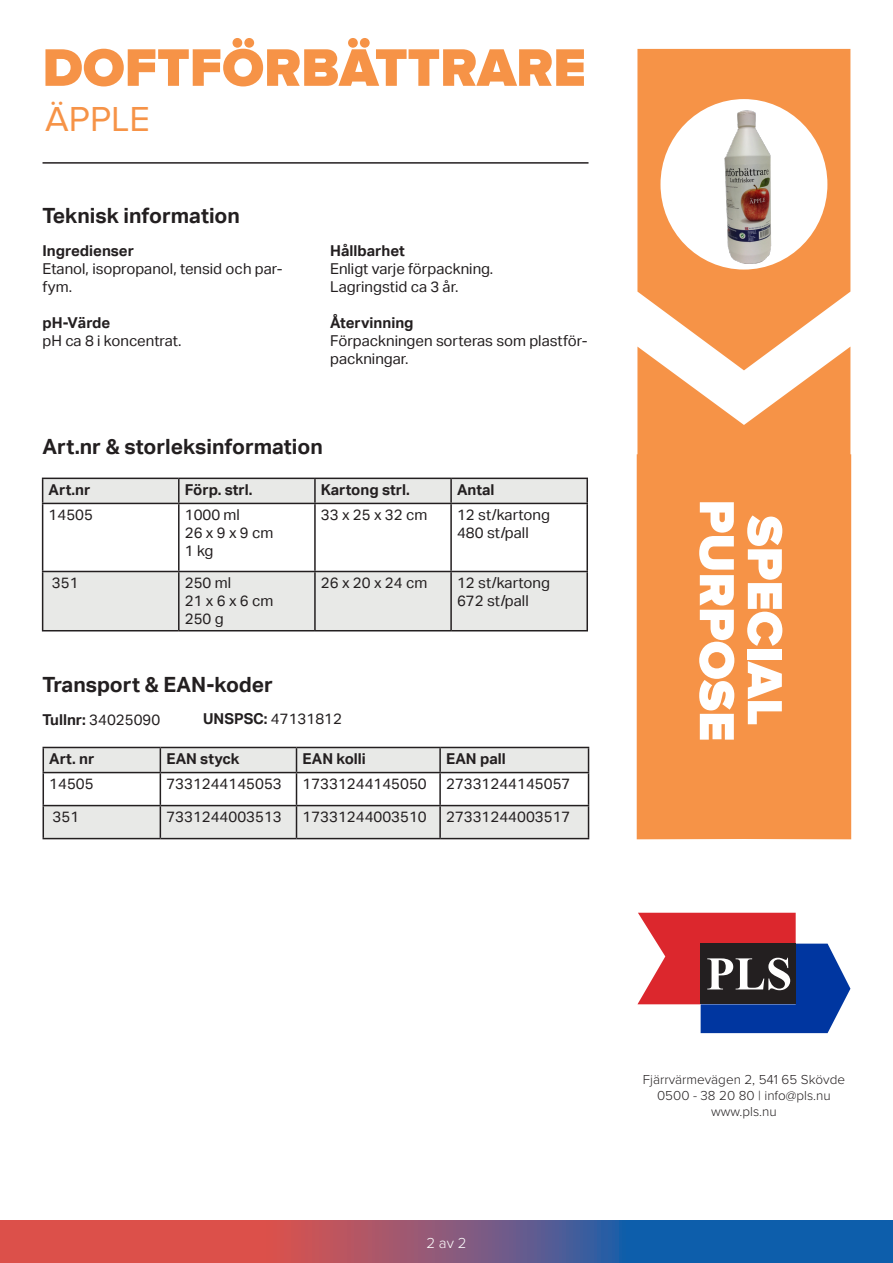
<style>
.page{position:relative;width:893px;height:1263px;background:#fff}
.page>*{position:absolute;margin:0;border:0;box-sizing:border-box;transform-origin:0 0}
.t1{font:900 54.75px "Proxima Nova";color:#f69347}
.t2{font:900 51px "Proxima Nova";color:#fff}
.t3{font:36px "Proxima Nova";color:#f69347}
.t4{font:700 21px "Aktiv Grotesk";color:#231f20}
.t5{font:15px/18px "Aktiv Grotesk";color:#231f20}
.t6{font:700 15px "Aktiv Grotesk";color:#231f20}
.t7{font:300 15px "Proxima Nova";color:#fff}
.t8{font:300 13.5px "Proxima Nova";color:#231f20}
.s1{font-weight:700}
</style>
<div class="page">
<svg style="left:637px;top:49px;width:213px;height:298px;background:#f69e5a"></svg>
<div style="left:660px;top:99px;width:167px;height:171px;background:#fff;border-radius:50%"></div>
<svg style="left:0;top:1220px;width:893px;height:43px;background:#7b577a"></svg>
<div style="left:43px;top:572px;width:543px;height:58px;background:#e8e9e7"></div>
<svg style="left:42px;top:478px;width:544px;height:25px;background:#e2e2e0"></svg>
<hr style="left:179px;top:478px;width:136px;height:1px;background:#231f20">
<hr style="left:178px;top:479px;width:2px;height:24px;background:#231f20">
<hr style="left:315px;top:478px;width:136px;height:1px;background:#231f20">
<hr style="left:314px;top:479px;width:2px;height:24px;background:#231f20">
<hr style="left:451px;top:478px;width:137px;height:1px;background:#231f20">
<hr style="left:450px;top:479px;width:2px;height:24px;background:#231f20">
<hr style="left:586px;top:479px;width:2px;height:24px;background:#231f20">
<hr style="left:42px;top:503px;width:137px;height:1px;background:#231f20">
<hr style="left:42px;top:504px;width:1px;height:67px;background:#231f20">
<hr style="left:179px;top:503px;width:136px;height:1px;background:#231f20">
<hr style="left:178px;top:504px;width:2px;height:67px;background:#231f20">
<hr style="left:315px;top:503px;width:136px;height:1px;background:#231f20">
<hr style="left:314px;top:504px;width:2px;height:67px;background:#231f20">
<hr style="left:451px;top:503px;width:137px;height:1px;background:#231f20">
<hr style="left:450px;top:504px;width:2px;height:67px;background:#231f20">
<hr style="left:586px;top:504px;width:2px;height:67px;background:#231f20">
<hr style="left:42px;top:571px;width:137px;height:1px;background:#231f20">
<hr style="left:42px;top:572px;width:1px;height:58px;background:#231f20">
<hr style="left:179px;top:571px;width:136px;height:1px;background:#231f20">
<hr style="left:178px;top:572px;width:2px;height:58px;background:#231f20">
<hr style="left:315px;top:571px;width:136px;height:1px;background:#231f20">
<hr style="left:314px;top:572px;width:2px;height:58px;background:#231f20">
<hr style="left:451px;top:571px;width:137px;height:1px;background:#231f20">
<hr style="left:450px;top:572px;width:2px;height:58px;background:#231f20">
<hr style="left:586px;top:572px;width:2px;height:58px;background:#231f20">
<hr style="left:42px;top:630px;width:137px;height:1px;background:#231f20">
<hr style="left:179px;top:630px;width:136px;height:1px;background:#231f20">
<hr style="left:315px;top:630px;width:136px;height:1px;background:#231f20">
<hr style="left:451px;top:630px;width:137px;height:1px;background:#231f20">
<div style="left:44px;top:806px;width:544px;height:32px;background:#e8e9e7"></div>
<svg style="left:43px;top:747px;width:546px;height:25px;background:#d9dad8"></svg>
<hr style="left:43px;top:772px;width:117px;height:1px;background:#231f20">
<hr style="left:43px;top:773px;width:1px;height:32px;background:#231f20">
<hr style="left:160px;top:772px;width:136px;height:1px;background:#231f20">
<hr style="left:160px;top:773px;width:1px;height:32px;background:#231f20">
<hr style="left:296px;top:772px;width:144px;height:1px;background:#231f20">
<hr style="left:296px;top:773px;width:1px;height:32px;background:#231f20">
<hr style="left:440px;top:772px;width:149px;height:1px;background:#231f20">
<hr style="left:439px;top:773px;width:2px;height:32px;background:#231f20">
<hr style="left:588px;top:773px;width:1px;height:32px;background:#231f20">
<hr style="left:43px;top:805px;width:117px;height:1px;background:#231f20">
<hr style="left:43px;top:806px;width:1px;height:32px;background:#231f20">
<hr style="left:160px;top:805px;width:136px;height:1px;background:#231f20">
<hr style="left:160px;top:806px;width:1px;height:32px;background:#231f20">
<hr style="left:296px;top:805px;width:144px;height:1px;background:#231f20">
<hr style="left:296px;top:806px;width:1px;height:32px;background:#231f20">
<hr style="left:440px;top:805px;width:149px;height:1px;background:#231f20">
<hr style="left:439px;top:806px;width:2px;height:32px;background:#231f20">
<hr style="left:588px;top:806px;width:1px;height:32px;background:#231f20">
<hr style="left:43px;top:838px;width:117px;height:1px;background:#231f20">
<hr style="left:160px;top:838px;width:136px;height:1px;background:#231f20">
<hr style="left:296px;top:838px;width:144px;height:1px;background:#231f20">
<hr style="left:440px;top:838px;width:149px;height:1px;background:#231f20">
<svg style="left:637px;top:913px;width:213px;height:120px"></svg>
<svg style="left:637px;top:347px;width:213px;height:106px;fill:#f69347"></svg>
<div style="left:636px;top:453px;width:216px;height:387px;background:#f69347"></div>
<hr style="left:43px;top:162px;width:545px;height:2px;background:#231f20">
<img style="left:724px;top:110px;width:48px;height:154px">
<p class="t1" style="left:43px;top:36px;width:545px">DOFTFÖRBÄTTRARE</p>
<p class="t3" style="left:45px;top:98px;width:106px">ÄPPLE</p>
<p class="t4" style="left:43px;top:204px;width:199px">Teknisk information</p>
<p class="t6" style="left:43px;top:242px;width:93px">Ingredienser</p>
<p class="t5" style="left:43px;top:260px;width:242px">Etanol, isopropanol, tensid och par&shy;fym.</p>
<p class="t6" style="left:43px;top:314px;width:69px">pH-Värde</p>
<p class="t5" style="left:43px;top:332px;width:141px">pH ca 8 i koncentrat.</p>
<p class="t6" style="left:330px;top:242px;width:76px">Hållbarhet</p>
<p class="t5" style="left:330px;top:260px;width:165px">Enligt varje förpackning.</p>
<p class="t5" style="left:330px;top:278px;width:130px">Lagringstid ca 3 år.</p>
<p class="t6" style="left:330px;top:314px;width:85px">Återvinning</p>
<p class="t5" style="left:330px;top:332px;width:259px">Förpackningen sorteras som plastför&shy;packningar.</p>
<p class="t4" style="left:43px;top:435px;width:282px">Art.nr &amp; storleksinformation</p>
<p class="t6" style="left:49px;top:481px;width:43px">Art.nr</p>
<p class="t6" style="left:185px;top:481px;width:69px">Förp. strl.</p>
<p class="t6" style="left:321px;top:481px;width:90px">Kartong strl.</p>
<p class="t6" style="left:457px;top:481px;width:39px">Antal</p>
<p class="t5" style="left:49px;top:506px;width:46px">14505</p>
<p class="t5" style="left:185px;top:506px;width:57px">1000 ml</p>
<p class="t5" style="left:185px;top:524px;width:90px">26 x 9 x 9 cm</p>
<p class="t5" style="left:185px;top:542px;width:30px">1 kg</p>
<p class="t5" style="left:321px;top:506px;width:108px">33 x 25 x 32 cm</p>
<p class="t5" style="left:457px;top:506px;width:94px">12 st/kartong</p>
<p class="t5" style="left:457px;top:524px;width:73px">480 st/pall</p>
<p class="t5" style="left:52px;top:574px;width:28px">351</p>
<p class="t5" style="left:185px;top:574px;width:48px">250 ml</p>
<p class="t5" style="left:185px;top:592px;width:90px">21 x 6 x 6 cm</p>
<p class="t5" style="left:185px;top:610px;width:40px">250 g</p>
<p class="t4" style="left:43px;top:672px;width:232px">Transport &amp; EAN-koder</p>
<p class="t5" style="left:321px;top:574px;width:108px">26 x 20 x 24 cm</p>
<p class="t5" style="left:457px;top:574px;width:94px">12 st/kartong</p>
<p class="t5" style="left:457px;top:592px;width:73px">672 st/pall</p>
<p class="t5" style="left:43px;top:711px;width:119px"><span class="s1">Tullnr:</span> 34025090</p>
<p class="t5" style="left:203px;top:710px;width:140px"><span class="s1">UNSPSC:</span> 47131812</p>
<p class="t6" style="left:49px;top:750px;width:47px">Art. nr</p>
<p class="t6" style="left:166px;top:750px;width:75px">EAN styck</p>
<p class="t6" style="left:302px;top:750px;width:65px">EAN kolli</p>
<p class="t6" style="left:446px;top:750px;width:61px">EAN pall</p>
<p class="t5" style="left:49px;top:775px;width:46px">14505</p>
<p class="t5" style="left:166px;top:775px;width:117px">7331244145053</p>
<p class="t5" style="left:302px;top:775px;width:126px">17331244145050</p>
<p class="t5" style="left:446px;top:775px;width:126px">27331244145057</p>
<p class="t5" style="left:53px;top:808px;width:28px">351</p>
<p class="t5" style="left:166px;top:808px;width:117px">7331244003513</p>
<p class="t5" style="left:302px;top:808px;width:126px">17331244003510</p>
<p class="t5" style="left:446px;top:808px;width:126px">27331244003517</p>
<p class="t2" style="left:746px;top:499px;width:243px;rotate:90deg">PURPOSE</p>
<p class="t2" style="left:794px;top:515px;width:212px;rotate:90deg">SPECIAL</p>
<p class="t7" style="left:426px;top:1231px;width:42px">2 av 2</p>
<p class="t8" style="left:643px;top:1069px;width:204px">Fjärrvärmevägen 2, 541 65 Skövde</p>
<p class="t8" style="left:657px;top:1086px;width:175px">0500 - 38 20 80 | info@pls.nu</p>
<p class="t8" style="left:711px;top:1102px;width:67px">www.pls.nu</p>
</div>
